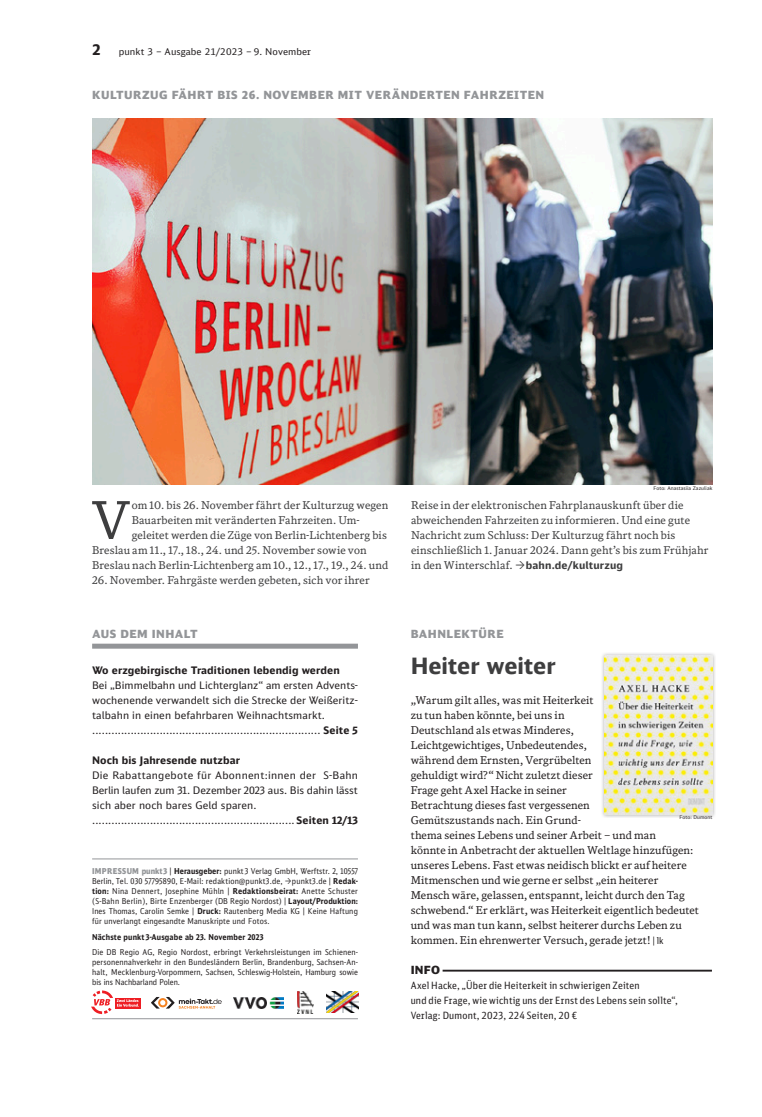
<style>
.page{position:relative;width:762px;height:1117px;background:#fff}
.page>*{position:absolute;margin:0;border:0;box-sizing:border-box;transform-origin:0 0}
.t1{font:51.88px "DB News";color:#3e3e3f}
.t2{font:700 22.5px "DB Sans Alternate";letter-spacing:-.005em;color:#3e3e3f}
.t3{font:900 11.25px "DB Sans";letter-spacing:.04em;color:#939598}
.t4{font:900 11.25px "DB Sans Alternate";letter-spacing:.035em;color:#939598}
.t5{font:900 11.25px "DB Sans Alternate";color:#231f20}
.t6{font:10.75px/15px "DB News";letter-spacing:.01em;color:#231f20}
.t7{font:10.75px/15px "DB News";letter-spacing:.015em;color:#3e3e3f}
.t8{font:10.38px/15px "DB Sans Alternate";letter-spacing:.005em;color:#231f20}
.t9{font:10px/15px "DB Sans Cond";letter-spacing:.02em;color:#231f20}
.t10{font:9.38px "DB Sans";letter-spacing:.01em;color:#231f20}
.t11{font:8.12px/10px "DB Sans Alternate";letter-spacing:.02em;color:#231f20;text-align:justify;scale:.88 1}
.t12{font:5px "DB Sans Alternate";letter-spacing:.01em;color:#231f20}
.s1{font-weight:700;font-size:15px}
.s2{font-weight:700}
.s3{font-weight:900;color:#939598}
.s4{font-family:"DB Sans Alternate";font-weight:700;font-size:10.38px}
.s5{font-family:"DB Sans Cond";font-size:9.38px}
</style>
<div class="page">
<div style="left:92px;top:643px;width:266px;height:5px;background:#939598"></div>
<hr style="left:442px;top:969px;width:270px;height:2px;background:#231f20">
<div style="left:601px;top:651px;width:115px;height:167px;background:#231f20;opacity:.35"></div>
<img style="left:605px;top:655px;width:107px;height:159px">
<img style="left:92px;top:119px;width:620px;height:365px">
<hr style="left:92px;top:858px;width:266px;height:1px;background:#939598">
<hr style="left:92px;top:1018px;width:266px;height:1px;background:#939598">
<svg style="left:151px;top:997px;width:71px;height:11px"></svg>
<img style="left:233px;top:997px;width:50px;height:11px">
<img style="left:326px;top:991px;width:32px;height:21px">
<img style="left:297px;top:991px;width:17px;height:21px">
<div style="left:115px;top:1001px;width:25px;height:6px;background:#ee1d23"></div>
<svg style="left:91px;top:990px;width:48px;height:23px"></svg>
<p class="t10" style="left:92px;top:46px;width:220px"><span class="s1">2</span> punkt 3 – Ausgabe 21/2023 – 9. November</p>
<p class="t3" style="left:92px;top:87px;width:452px">KULTURZUG FÄHRT BIS 26. NOVEMBER MIT VERÄNDERTEN FAHRZEITEN</p>
<p class="t12" style="left:653px;top:485px;width:60px">Foto: Anastasiia Zazuliak</p>
<p class="t1" style="left:90px;top:487px;width:42px">V</p>
<p class="t7" style="left:132px;top:497px;width:258px">om 10. bis 26. November fährt der Kulturzug wegen</p>
<p class="t7" style="left:132px;top:512px;width:230px">Bauarbeiten mit veränderten Fahrzeiten. Um-</p>
<p class="t7" style="left:132px;top:527px;width:257px">geleitet werden die Züge von Berlin-Lichtenberg bis</p>
<p class="t7" style="left:92px;top:542px;width:276px">Breslau am 11., 17., 18., 24. und 25. November sowie von</p>
<p class="t7" style="left:92px;top:557px;width:298px">Breslau nach Berlin-Lichtenberg am 10., 12., 17., 19., 24. und</p>
<p class="t7" style="left:92px;top:572px;width:279px">26. November. Fahrgäste werden gebeten, sich vor ihrer</p>
<p class="t4" style="left:92px;top:627px;width:107px">AUS DEM INHALT</p>
<p class="t8" style="left:92px;top:662px;width:267px"><span class="s2">Wo erzgebirgische Traditionen lebendig werden<br></span>Bei „Bimmelbahn und Lichterglanz“ am ersten Advents&shy;wochenende verwandelt sich die Strecke der Weißeritz&shy;talbahn in einen befahrbaren Weihnachtsmarkt. ....................................................................... <span class="s2">Seite 5</span></p>
<p class="t8" style="left:92px;top:752px;width:267px"><span class="s2">Noch bis Jahresende nutzbar<br></span>Die Rabattangebote für Abonnent:innen der S-Bahn Berlin laufen zum 31. Dezember 2023 aus. Bis dahin lässt sich aber noch bares Geld sparen. ............................................................... <span class="s2">Seiten 12/13</span></p>
<p class="t11" style="left:92px;top:865px;width:303px"><span class="s3">I MPRESSUM PUNKT3</span> | <span class="s2">Herausgeber:</span> punkt 3 Verlag GmbH, Werftstr. 2, 10557<br>Berlin, Tel. 030 57795890, E-Mail: redaktion@punkt3.de, punkt3.de | <span class="s2">Redak&shy;tion:</span> Nina Dennert, Josephine Mühln | <span class="s2">Redaktionsbeirat:</span> Anette Schuster (S-Bahn Berlin), Birte Enzenberger (DB Regio Nordost) | <span class="s2">Layout/Produktion:<br></span>Ines Thomas, Carolin Semke | <span class="s2">Druck:</span> Rautenberg Media KG | Keine Haftung für unverlangt eingesandte Manuskripte und Fotos.</p>
<p class="t11" style="left:92px;top:928px;width:303px;line-height:15.4px"><span class="s2">Nächste punkt 3-Ausgabe ab 23. November 2023<br></span>Die DB Regio AG, Regio Nordost, erbringt Verkehrsleistungen im Schienen-</p>
<p class="t11" style="left:92px;top:956px;width:303px">personennahverkehr in den Bundesländern Berlin, Brandenburg, Sachsen-An&shy;halt, Mecklenburg-Vorpommern, Sachsen, Schleswig-Holstein, Hamburg sowie bis ins Nachbarland Polen.</p>
<p class="t7" style="left:411px;top:497px;width:299px">Reise in der elektronischen Fahrplanauskunft über die abweichenden Fahrzeiten zu informieren. Und eine gute Nachricht zum Schluss: Der Kulturzug fährt noch bis einschließlich 1. Januar 2024. Dann geht’s bis zum Frühjahr in den Winterschlaf. <span class="s4">bahn.de/kulturzug</span></p>
<p class="t3" style="left:411px;top:626px;width:95px">BAHNLEKTÜRE</p>
<p class="t2" style="left:411px;top:651px;width:147px">Heiter weiter</p>
<p class="t6" style="left:411px;top:692px;width:290px">„Warum gilt alles, was mit Heiterkeit<br>zu tun haben könnte, bei uns in<br>Deutschland als etwas Minderes,<br>Leichtgewichtiges, Unbedeutendes,<br>während dem Ernsten, Vergrübelten<br>gehuldigt wird?“ Nicht zuletzt dieser<br>Frage geht Axel Hacke in seiner<br>Betrachtung dieses fast vergessenen<br>Gemütszustands nach. Ein Grund-<br>thema seines Lebens und seiner Arbeit – und man<br>könnte in Anbetracht der aktuellen Weltlage hinzufügen: unseres Lebens. Fast etwas neidisch blickt er auf heitere Mitmenschen und wie gerne er selbst „ein heiterer Mensch wäre, gelassen, entspannt, leicht durch den Tag schwebend.“ Er erklärt, was Heiterkeit eigentlich bedeutet und was man tun kann, selbst heiterer durchs Leben zu kommen. Ein ehrenwerter Versuch, gerade jetzt! <span class="s5">| lk</span></p>
<p class="t5" style="left:411px;top:962px;width:31px">INFO</p>
<p class="t9" style="left:411px;top:977px;width:269px">Axel Hacke, „Über die Heiterkeit in schwierigen Zeiten<br>und die Frage, wie wichtig uns der Ernst des Lebens sein sollte“,<br>Verlag: Dumont, 2023, 224 Seiten, 20 €</p>
<p class="t12" style="left:679px;top:814px;width:34px">Foto: Dumont</p>
</div>
